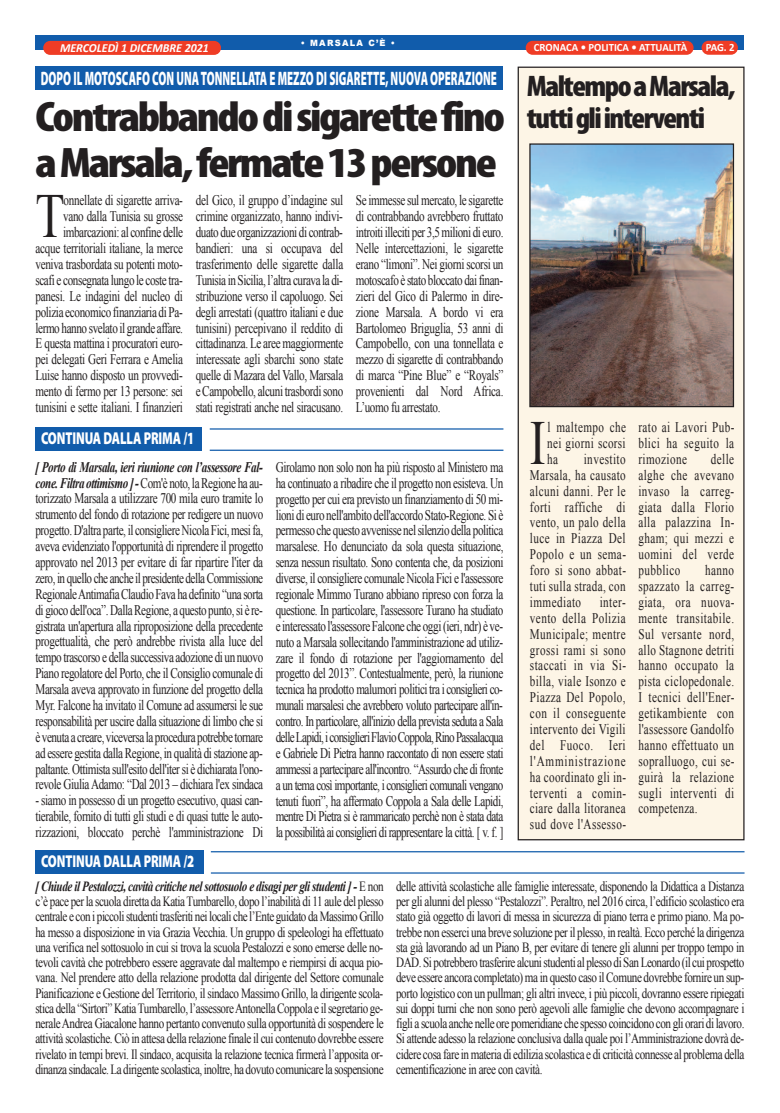
<style>
.page{position:relative;width:780px;height:1113px;background:#fff}
.page>*{position:absolute;margin:0;border:0;box-sizing:border-box;transform-origin:0 0}
.t1{font:62.62px "Times New Roman";color:#231f20;scale:.76 1}
.t2{font:900 condensed 42.88px/46px "Myriad Pro";letter-spacing:-.05em;color:#231f20;scale:1.12 1}
.t3{font:900 condensed 29.88px/32px "Myriad Pro";letter-spacing:-.05em;color:#231f20;scale:1.04 1}
.t4{font:900 19.5px "Myriad Pro";color:#fff;scale:.56 1}
.t5{font:900 17.25px "Myriad Pro";letter-spacing:-.01em;color:#fff;scale:.72 1}
.t6{font:14.62px/15.9px "Times New Roman";letter-spacing:-.025em;color:#231f20;text-align:justify;scale:.76 1}
.t7{font:14px/15.2px "Times New Roman";letter-spacing:-.04em;color:#231f20;text-align:justify;scale:.79 1}
.t8{font:italic 700 12.38px "Calibri";color:#fff;scale:.96 1}
.t9{font:700 11.12px "Calibri";color:#fff;scale:.96 1}
.t10{font:900 8.62px "Arial";letter-spacing:.15em;color:#fff;scale:.96 1}
.s1{font-weight:700;font-style:italic}
</style>
<div class="page">
<div style="left:35px;top:35px;width:708px;height:14px;background:#115cab"></div>
<div style="left:701px;top:41px;width:36px;height:14px;background:#ef3c25;border-radius:7px"></div>
<div style="left:525px;top:41px;width:168px;height:14px;background:#ef3c25;border-radius:7px"></div>
<div style="left:43px;top:41px;width:178px;height:14px;background:#ef3c25;border-radius:7px"></div>
<div style="left:35px;top:850px;width:169px;height:24px;background:#115cab"></div>
<hr style="left:211px;top:851px;width:533px;height:1px;background:#115cab">
<hr style="left:211px;top:872px;width:533px;height:1px;background:#115cab">
<div style="left:35px;top:427px;width:167px;height:24px;background:#115cab"></div>
<hr style="left:210px;top:428px;width:293px;height:1px;background:#115cab">
<hr style="left:210px;top:449px;width:293px;height:2px;background:#115cab">
<div style="left:35px;top:67px;width:468px;height:23px;background:#115cab"></div>
<div style="left:518px;top:67px;width:225px;height:772px;background:#fdf5e6"></div>
<div style="left:517px;top:67px;width:227px;height:773px;border:1px solid #231f20"></div>
<img style="left:531px;top:145px;width:201px;height:260px">
<div style="left:529px;top:143px;width:205px;height:264px;border:1px solid #231f20"></div>
<p class="t10" style="left:301px;top:37px;width:100px">• MARSALA C’È •</p>
<p class="t8" style="left:60px;top:42px;width:156px">MERCOLEDÌ 1 DICEMBRE 2021</p>
<p class="t9" style="left:534px;top:43px;width:161px">CRONACA • POLITICA • ATTUALITÀ</p>
<p class="t9" style="left:705px;top:43px;width:32px">PAG. 2</p>
<h3 class="t4" style="left:41px;top:71px;width:815px">DOPO IL MOTOSCAFO CON UNA TONNELLATA E MEZZO DI SIGARETTE, NUOVA OPERAZIONE</h3>
<h2 class="t2" style="left:35px;top:97px;width:421px">Contrabbandodisigarettefino aMarsala,fermate13persone</h2>
<p class="t6" style="left:35px;top:192px;width:196px;text-align:right">onnellate di sigarette arriva-<br>vano dalla Tunisia su grosse imbarcazioni: al confine delle acque territoriali italiane, la merce veniva trasbordata su potenti moto&shy;scafi e consegnata lungo le coste tra&shy;panesi. Le indagini del nucleo di polizia economico finanziaria di Pa&shy;lermo hanno svelato il grande affare.<br>E questa mattina i procuratori euro&shy;pei delegati Geri Ferrara e Amelia Luise hanno disposto un provvedi&shy;mento di fermo per 13 persone: sei tunisini e sette italiani. I finanzieri</p>
<p class="t6" style="left:196px;top:192px;width:196px">del Gico, il gruppo d’indagine sul crimine organizzato, hanno indivi&shy;duato due organizzazioni di contrab&shy;bandieri: una si occupava del trasferimento delle sigarette dalla Tunisia in Sicilia, l’altra curava la di&shy;stribuzione verso il capoluogo. Sei degli arrestati (quattro italiani e due tunisini) percepivano il reddito di cittadinanza. Le aree maggiormente interessate agli sbarchi sono state quelle di Mazara del Vallo, Marsala e Campobello, alcuni trasbordi sono stati registrati anche nel siracusano.</p>
<p class="t6" style="left:356px;top:192px;width:196px">Se immesse sul mercato, le sigarette di contrabbando avrebbero fruttato introiti illeciti per 3,5 milioni di euro.<br>Nelle intercettazioni, le sigarette erano “limoni”. Nei giorni scorsi un motoscafo è stato bloccato dai finan&shy;zieri del Gico di Palermo in dire&shy;zione Marsala. A bordo vi era Bartolomeo Briguglia, 53 anni di Campobello, con una tonnellata e mezzo di sigarette di contrabbando di marca “Pine Blue” e “Royals” provenienti dal Nord Africa.<br>L’uomo fu arrestato.</p>
<h1 class="t1" style="left:35px;top:181px;width:40px">T</h1>
<p class="t5" style="left:41px;top:432px;width:214px">CONTINUA DALLA PRIMA /1</p>
<p class="t6" style="left:35px;top:459px;width:301px"><span class="s1">[ Porto di Marsala, ieri riunione con l’assessore Fal&shy;cone. Filtra ottimismo ] -</span> Com'è noto, la Regione ha au&shy;torizzato Marsala a utilizzare 700 mila euro tramite lo strumento del fondo di rotazione per redigere un nuovo progetto. D'altra parte, il consigliere Nicola Fici, mesi fa, aveva evidenziato l'opportunità di riprendere il progetto approvato nel 2013 per evitare di far ripartire l'iter da zero, in quello che anche il presidente della Commissione RegionaleAntimafia Claudio Fava ha definito “una sorta di gioco dell'oca”. Dalla Regione, a questo punto, si è re&shy;gistrata un'apertura alla riproposizione della precedente progettualità, che però andrebbe rivista alla luce del tempo trascorso e della successiva adozione di un nuovo Piano regolatore del Porto, che il Consiglio comunale di Marsala aveva approvato in funzione del progetto della Myr. Falcone ha invitato il Comune ad assumersi le sue responsabilità per uscire dalla situazione di limbo che si è venuta a creare, viceversa la procedura potrebbe tornare ad essere gestita dalla Regione, in qualità di stazione ap&shy;paltante. Ottimista sull'esito dell'iter si è dichiarata l'ono&shy;revole Giulia Adamo: “Dal 2013 – dichiara l'ex sindaca</p>
<p class="t6" style="left:35px;top:792px;width:301px">- siamo in possesso di un progetto esecutivo, quasi can&shy;tierabile, fornito di tutti gli studi e di quasi tutte le auto&shy;rizzazioni, bloccato perchè l'amministrazione Di</p>
<p class="t6" style="left:276px;top:459px;width:301px">Girolamo non solo non ha più risposto al Ministero ma ha continuato a ribadire che il progetto non esisteva. Un progetto per cui era previsto un finanziamento di 50 mi&shy;lioni di euro nell'ambito dell'accordo Stato-Regione. Si è permesso che questo avvenisse nel silenzio della politica marsalese. Ho denunciato da sola questa situazione, senza nessun risultato. Sono contenta che, da posizioni diverse, il consigliere comunale Nicola Fici e l'assessore regionale Mimmo Turano abbiano ripreso con forza la questione. In particolare, l'assessore Turano ha studiato e interessato l'assessore Falcone che oggi (ieri, ndr) è ve&shy;nuto a Marsala sollecitando l'amministrazione ad utiliz&shy;zare il fondo di rotazione per l'aggiornamento del progetto del 2013”. Contestualmente, però, la riunione tecnica ha prodotto malumori politici tra i consiglieri co&shy;munali marsalesi che avrebbero voluto partecipare all'in&shy;contro. In particolare, all'inizio della prevista seduta a Sala delle Lapidi, i consiglieri Flavio Coppola, Rino Passalacqua e Gabriele Di Pietra hanno raccontato di non essere stati ammessi a partecipare all'incontro. “Assurdo che di fronte a un tema così importante, i consiglieri comunali vengano tenuti fuori”, ha affermato Coppola a Sala delle Lapidi, mentre Di Pietra si è rammaricato perchè non è stata data la possibilità ai consiglieri di rappresentare la città. [ v. f. ]</p>
<h3 class="t3" style="left:526px;top:73px;width:202px">MaltempoaMarsala, tuttigliinterventi</h3>
<h1 class="t1" style="left:530px;top:408px;width:22px">I</h1>
<p class="t6" style="left:547px;top:419px;width:105px">l maltempo che nei giorni scorsi ha</p>
<p class="t6" style="left:530px;top:451px;width:128px;text-indent:54px">investito Marsala, ha causato alcuni danni. Per le forti raffiche di vento, un palo della luce in Piazza Del Popolo e un sema&shy;foro si sono abbat&shy;tuti sulla strada, con immediato</p>
<p class="t6" style="left:530px;top:594px;width:128px;text-indent:70px">inter&shy;vento della Polizia Municipale; mentre grossi rami si sono staccati in via Si&shy;billa, viale Isonzo e Piazza Del Popolo, con il conseguente intervento dei Vigili del Fuoco. Ieri l'Amministrazione ha coordinato gli in&shy;terventi a comin&shy;ciare dalla litoranea sud dove l'Assesso-</p>
<p class="t6" style="left:638px;top:419px;width:128px">rato ai Lavori Pub&shy;blici ha seguito la rimozione</p>
<p class="t6" style="left:638px;top:451px;width:128px;text-indent:72px">delle alghe che avevano invaso la carreg&shy;giata dalla Florio alla palazzina In&shy;gham; qui mezzi e uomini del verde pubblico</p>
<p class="t6" style="left:638px;top:562px;width:128px;text-indent:67px">hanno spazzato la carreg&shy;giata, ora nuova&shy;mente transitabile.<br>Sul versante nord, allo Stagnone detriti hanno occupato la pista ciclopedonale.<br>I tecnici dell'Ener&shy;getikambiente con l'assessore Gandolfo hanno effettuato un sopralluogo, cui se&shy;guirà la relazione sugli interventi di competenza.</p>
<p class="t5" style="left:41px;top:855px;width:214px">CONTINUA DALLA PRIMA /2</p>
<p class="t7" style="left:35px;top:878px;width:442px"><span class="s1">[ Chiude il Pestalozzi, cavità critiche nel sottosuolo e disagi per gli studenti ] -</span> E non c’è pace per la scuola diretta da Katia Tumbarello, dopo l’inabilità di 11 aule del plesso centrale e con i piccoli studenti trasferiti nei locali che l’Ente guidato da Massimo Grillo ha messo a disposizione in via Grazia Vecchia. Un gruppo di speleologi ha effettuato una verifica nel sottosuolo in cui si trova la scuola Pestalozzi e sono emerse delle no&shy;tevoli cavità che potrebbero essere aggravate dal maltempo e riempirsi di acqua pio&shy;vana. Nel prendere atto della relazione prodotta dal dirigente del Settore comunale Pianificazione e Gestione del Territorio, il sindaco Massimo Grillo, la dirigente scola&shy;stica della “Sirtori” Katia Tumbarello, l’assessoreAntonella Coppola e il segretario ge&shy;neraleAndrea Giacalone hanno pertanto convenuto sulla opportunità di sospendere le attività scolastiche. Ciò in attesa della relazione finale il cui contenuto dovrebbe essere rivelato in tempi brevi. Il sindaco, acquisita la relazione tecnica firmerà l’apposita or&shy;dinanza sindacale. La dirigente scolastica, inoltre, ha dovuto comunicare la sospensione</p>
<p class="t7" style="left:396px;top:878px;width:442px">delle attività scolastiche alle famiglie interessate, disponendo la Didattica a Distanza per gli alunni del plesso “Pestalozzi”. Peraltro, nel 2016 circa, l’edificio scolastico era stato già oggetto di lavori di messa in sicurezza di piano terra e primo piano. Ma po&shy;trebbe non esserci una breve soluzione per il plesso, in realtà. Ecco perché la dirigenza sta già lavorando ad un Piano B, per evitare di tenere gli alunni per troppo tempo in DAD. Si potrebbero trasferire alcuni studenti al plesso di San Leonardo (il cui prospetto deve essere ancora completato) ma in questo caso il Comune dovrebbe fornire un sup&shy;porto logistico con un pullman; gli altri invece, i più piccoli, dovranno essere ripiegati sui doppi turni che non sono però agevoli alle famiglie che devono accompagnare i figli a scuola anche nelle ore pomeridiane che spesso coincidono con gli orari di lavoro.<br>Si attende adesso la relazione conclusiva dalla quale poi l’Amministrazione dovrà de&shy;cidere cosa fare in materia di edilizia scolastica e di criticità connesse al problema della cementificazione in aree con cavità.</p>
</div>
